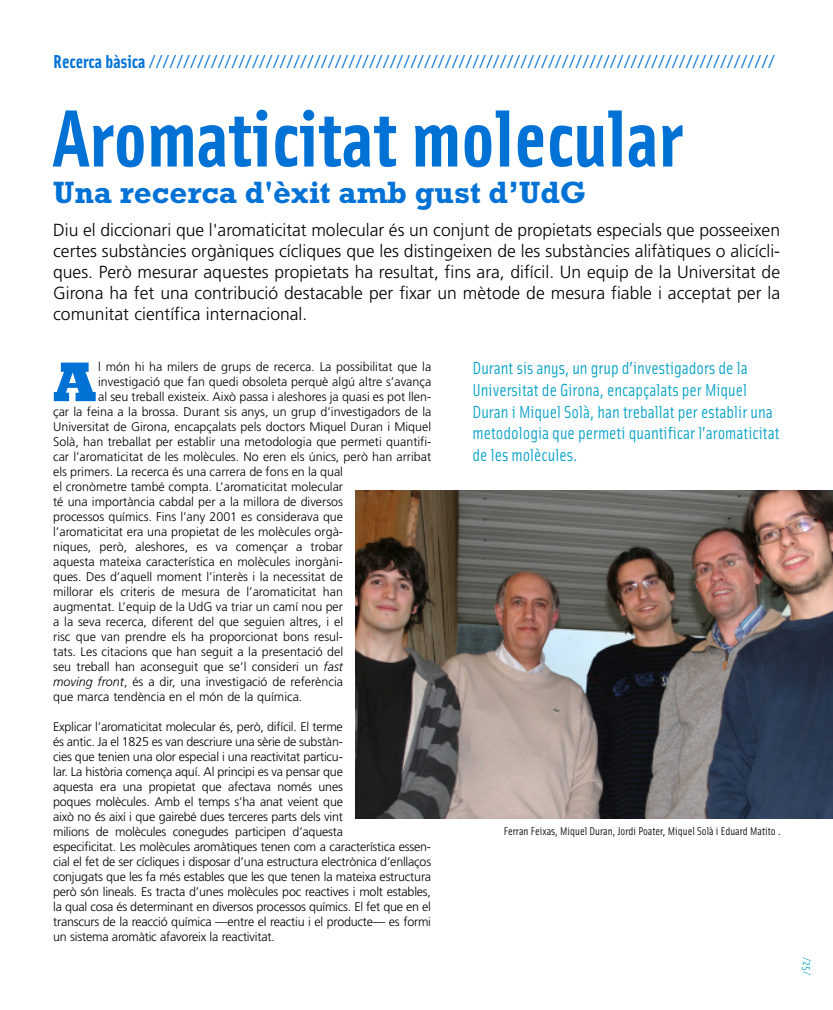
<style>
.page{position:relative;width:833px;height:1010px;background:#fff}
.page>*{position:absolute;margin:0;border:0;box-sizing:border-box;transform-origin:0 0}
.t1{font:700 81.25px "Solex";color:#0072d6}
.t2{font:800 56.75px "Rockwell";color:#0072d6}
.t3{font:700 31.25px "Rockwell";color:#0072d6}
.t4{font:700 18.75px "Solex";color:#0072d6}
.t5{font:300 17.5px/21px "Frutiger LT";color:#000;text-align:justify}
.t6{font:17.5px/21.6px "Solex";color:#02a0c6}
.t7{font:300 12.5px/15px "Frutiger LT";color:#000}
.t8{font:11.25px "Solex";color:#000}
.t9{font:11.25px "Solex";color:#02a0c6}
.s1{font-style:italic}
</style>
<div class="page">
<img style="left:355px;top:490px;width:478px;height:328px">
<h3 class="t4" style="left:53px;top:50px;width:723px">Recerca bàsica ///////////////////////////////////////////////////////////////////////////////////////////</h3>
<h1 class="t1" style="left:53px;top:91px;width:631px">Aromaticitat molecular</h1>
<h3 class="t3" style="left:53px;top:174px;width:534px">Una recerca d'èxit amb gust d’UdG</h3>
<p class="t5" style="left:53px;top:221px;width:728px">Diu el diccionari que l'aromaticitat molecular és un conjunt de propietats especials que posseeixen certes substàncies orgàniques cícliques que les distingeixen de les substàncies alifàtiques o alicícli&shy;ques. Però mesurar aquestes propietats ha resultat, fins ara, difícil. Un equip de la Universitat de Girona ha fet una contribució destacable per fixar un mètode de mesura fiable i acceptat per la comunitat científica internacional.</p>
<h2 class="t2" style="left:53px;top:348px;width:45px">A</h2>
<p class="t7" style="left:98px;top:360px;width:334px">l món hi ha milers de grups de recerca. La possibilitat que la</p>
<p class="t7" style="left:98px;top:375px;width:334px">investigació que fan quedi obsoleta perquè algú altre s’avança</p>
<p class="t7" style="left:98px;top:390px;width:335px">al seu treball existeix. Això passa i aleshores ja quasi es pot llen-</p>
<p class="t7" style="left:53px;top:405px;width:380px">çar la feina a la brossa. Durant sis anys, un grup d’investigadors de la</p>
<p class="t7" style="left:53px;top:420px;width:379px">Universitat de Girona, encapçalats pels doctors Miquel Duran i Miquel</p>
<p class="t7" style="left:53px;top:435px;width:380px">Solà, han treballat per establir una metodologia que permeti quantifi-</p>
<p class="t7" style="left:53px;top:450px;width:379px">car l’aromaticitat de les molècules. No eren els únics, però han arribat</p>
<p class="t7" style="left:53px;top:465px;width:291px">els primers. La recerca és una carrera de fons en la qual</p>
<p class="t7" style="left:53px;top:480px;width:291px">el cronòmetre també compta. L’aromaticitat molecular</p>
<p class="t7" style="left:53px;top:495px;width:291px">té una importància cabdal per a la millora de diversos</p>
<p class="t7" style="left:53px;top:510px;width:291px">processos químics. Fins l’any 2001 es considerava que</p>
<p class="t7" style="left:53px;top:525px;width:291px">l’aromaticitat era una propietat de les molècules orgà-</p>
<p class="t7" style="left:53px;top:540px;width:291px">niques, però, aleshores, es va començar a trobar</p>
<p class="t7" style="left:53px;top:555px;width:291px">aquesta mateixa característica en molècules inorgàni-</p>
<p class="t7" style="left:53px;top:570px;width:291px">ques. Des d’aquell moment l’interès i la necessitat de</p>
<p class="t7" style="left:53px;top:585px;width:291px">millorar els criteris de mesura de l’aromaticitat han</p>
<p class="t7" style="left:53px;top:600px;width:291px">augmentat. L’equip de la UdG va triar un camí nou per</p>
<p class="t7" style="left:53px;top:615px;width:291px">a la seva recerca, diferent del que seguien altres, i el</p>
<p class="t7" style="left:53px;top:630px;width:291px">risc que van prendre els ha proporcionat bons resul-</p>
<p class="t7" style="left:53px;top:645px;width:291px">tats. Les citacions que han seguit a la presentació del</p>
<p class="t7" style="left:53px;top:660px;width:291px">seu treball han aconseguit que se’l consideri un <span class="s1">fast</span></p>
<p class="t7" style="left:53px;top:675px;width:291px"><span class="s1">moving front</span>, és a dir, una investigació de referència</p>
<p class="t7" style="left:53px;top:690px;width:251px">que marca tendència en el món de la química.</p>
<p class="t7" style="left:53px;top:720px;width:379px">Explicar l’aromaticitat molecular és, però, difícil. El terme<br>és antic. Ja el 1825 es van descriure una sèrie de substàn-<br>cies que tenien una olor especial i una reactivitat particu-<br>lar. La història comença aquí. Al principi es va pensar que<br>aquesta era una propietat que afectava només unes<br>poques molècules. Amb el temps s’ha anat veient que<br>això no és així i que gairebé dues terceres parts dels vint<br>milions de molècules conegudes participen d’aquesta<br>especificitat. Les molècules aromàtiques tenen com a característica essen&shy;cial el fet de ser cícliques i disposar d’una estructura electrònica d’enllaços conjugats que les fa més estables que les que tenen la mateixa estructura però són lineals. Es tracta d’unes molècules poc reactives i molt estables, la qual cosa és determinant en diversos processos químics. El fet que en el transcurs de la reacció química —entre el reactiu i el producte— es formi un sistema aromàtic afavoreix la reactivitat.</p>
<h3 class="t6" style="left:472px;top:357px;width:309px">Durant sis anys, un grup d’investigadors de la Universitat de Girona, encapçalats per Miquel Duran i Miquel Solà, han treballat per establir una metodologia que permeti quantificar l’aromaticitat de les molècules.</h3>
<p class="t8" style="left:504px;top:825px;width:278px">Ferran Feixas, Miquel Duran, Jordi Poater, Miquel Solà i Eduard Matito .</p>
<p class="t9" style="left:813px;top:957px;width:20px;rotate:90deg">/25/</p>
</div>
